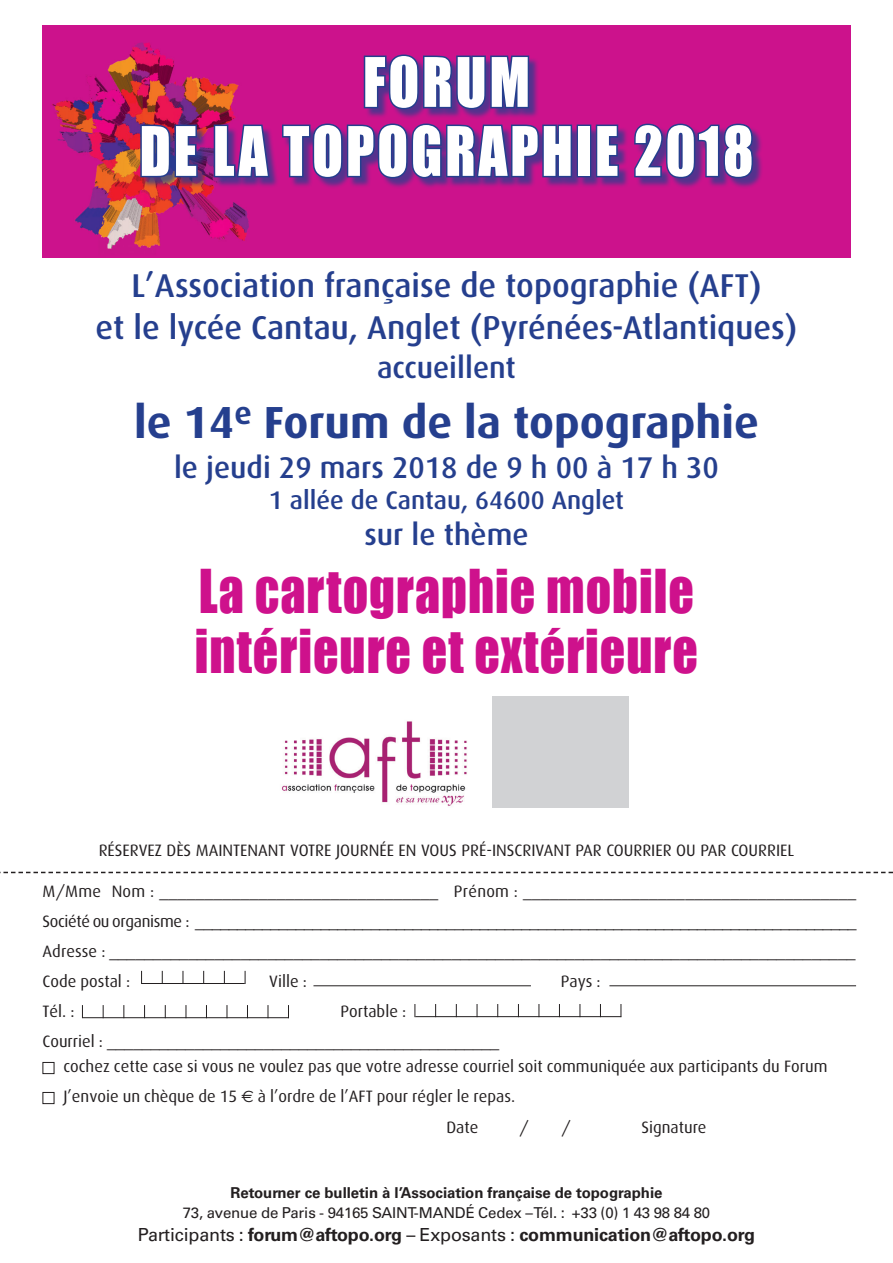
<style>
.page{position:relative;width:893px;height:1263px;background:#fff}
.page>*{position:absolute;margin:0;border:0;box-sizing:border-box;transform-origin:0 0}
.Titre{font:63px/69px "Impact";letter-spacing:.05em;color:#fff;text-align:center;scale:.9 1}
.Titre-2{font:55.5px/60px "Impact";letter-spacing:.02em;color:#ce118c;scale:.9 1}
.t1{font:700 45px "Dax";color:#253f8e}
.t2{font:500 33px "Dax";color:#253f8e}
.t3{font:500 30px "Dax";color:#253f8e}
.t4{font:500 25.5px "Dax";color:#253f8e}
.texte_courant{font:700 18px "Univers LT Std";letter-spacing:-.01em;color:#231f20}
.Normal_e{font:16.5px/30px "Dax";color:#231f20}
.Normal_e-2{font:16.5px "Dax";letter-spacing:-.02em;color:#231f20}
.texte_courant-2{font:15px "Univers LT Std";letter-spacing:-.01em;color:#231f20}
.Titre-3{font:700 15px "Univers LT Std";letter-spacing:-.005em;color:#231f20}
.s1{font-family:"Euro Sans"}
.s2{font-weight:400}
</style>
<div class="page">
<img style="left:43px;top:26px;width:807px;height:231px">
<div style="left:43px;top:1062px;width:11px;height:12px;border:1px solid #231f20"></div>
<div style="left:43px;top:1092px;width:11px;height:12px;border:1px solid #231f20"></div>
<hr style="left:142px;top:983px;width:103px;height:1px;background:#231f20">
<svg style="left:141px;top:971px;width:1px;height:13px"></svg>
<svg style="left:162px;top:971px;width:1px;height:12px"></svg>
<svg style="left:183px;top:971px;width:1px;height:12px"></svg>
<svg style="left:203px;top:971px;width:1px;height:12px"></svg>
<svg style="left:224px;top:971px;width:1px;height:12px"></svg>
<svg style="left:245px;top:971px;width:1px;height:13px"></svg>
<hr style="left:313px;top:985px;width:218px;height:1px;background:#231f20">
<hr style="left:609px;top:985px;width:247px;height:1px;background:#231f20">
<hr style="left:415px;top:1016px;width:206px;height:1px;background:#231f20">
<svg style="left:415px;top:1004px;width:1px;height:13px"></svg>
<svg style="left:435px;top:1004px;width:1px;height:12px"></svg>
<svg style="left:456px;top:1004px;width:1px;height:12px"></svg>
<svg style="left:477px;top:1004px;width:1px;height:13px"></svg>
<svg style="left:497px;top:1004px;width:1px;height:12px"></svg>
<svg style="left:518px;top:1004px;width:1px;height:12px"></svg>
<svg style="left:539px;top:1004px;width:1px;height:13px"></svg>
<svg style="left:559px;top:1004px;width:1px;height:12px"></svg>
<svg style="left:580px;top:1004px;width:1px;height:13px"></svg>
<svg style="left:600px;top:1004px;width:1px;height:12px"></svg>
<svg style="left:621px;top:1004px;width:1px;height:13px"></svg>
<hr style="left:83px;top:1017px;width:206px;height:1px;background:#231f20">
<svg style="left:82px;top:1005px;width:1px;height:13px"></svg>
<svg style="left:103px;top:1005px;width:1px;height:13px"></svg>
<svg style="left:124px;top:1005px;width:1px;height:13px"></svg>
<svg style="left:144px;top:1005px;width:1px;height:12px"></svg>
<svg style="left:165px;top:1005px;width:1px;height:12px"></svg>
<svg style="left:186px;top:1005px;width:1px;height:13px"></svg>
<svg style="left:206px;top:1005px;width:1px;height:12px"></svg>
<svg style="left:227px;top:1005px;width:1px;height:13px"></svg>
<svg style="left:247px;top:1005px;width:1px;height:12px"></svg>
<svg style="left:268px;top:1005px;width:1px;height:13px"></svg>
<svg style="left:288px;top:1005px;width:1px;height:12px"></svg>
<svg style="left:0;top:872px;width:893px;height:1px"></svg>
<img style="left:281px;top:721px;width:186px;height:85px">
<div style="left:492px;top:696px;width:136px;height:112px;background:#d1d2d4"></div>
<div style="left:142px;top:56px;width:622px;height:133px;background:#253f8e;opacity:.72"></div>
<svg style="left:139px;top:123px;width:60px;height:56px;background:#553579"></svg>
<svg style="left:212px;top:106px;width:59px;height:73px;background:#792785"></svg>
<svg style="left:280px;top:25px;width:294px;height:156px;background:#8a238c"></svg>
<div style="left:577px;top:125px;width:14px;height:52px;border:3px solid #253f8e"></div>
<svg style="left:594px;top:123px;width:26px;height:56px"></svg>
<svg style="left:632px;top:122px;width:123px;height:58px;background:#672c8c"></svg>
<p class="Titre" style="left:139px;top:46px;width:684px">FORUM<br>DE LA TOPOGRAPHIE 2018</p>
<p class="t2" style="left:131px;top:268px;width:632px">L’Association française de topographie (AFT)</p>
<p class="t2" style="left:96px;top:310px;width:703px">et le lycée Cantau, Anglet (Pyrénées-Atlantiques)</p>
<p class="t3" style="left:377px;top:351px;width:140px">accueillent</p>
<p class="t1" style="left:134px;top:397px;width:626px">le 14<sup>e</sup> Forum de la topographie</p>
<p class="t3" style="left:174px;top:451px;width:546px">le jeudi 29 mars 2018 de 9 h 00 à 17 h 30</p>
<p class="t4" style="left:269px;top:486px;width:357px">1 allée de Cantau, 64600 Anglet</p>
<p class="t3" style="left:364px;top:518px;width:166px">sur le thème</p>
<p class="Titre-2" style="left:195px;top:560px;width:560px">La cartographie mobile intérieure et extérieure</p>
<p class="Normal_e" style="left:99px;top:836px;width:697px">RÉSERVEZ DÈS MAINTENANT VOTRE JOURNÉE EN VOUS PRÉ-INSCRIVANT PAR COURRIER OU PAR COURRIEL</p>
<p class="Normal_e" style="left:43px;top:876px;width:815px">M/Mme Nom : _______________________________ Prénom : _____________________________________</p>
<p class="Normal_e-2" style="left:43px;top:912px;width:815px">Société ou organisme : _______________________________________________________________________________</p>
<p class="Normal_e" style="left:43px;top:936px;width:814px">Adresse : _____________________________________________________________________________________</p>
<p class="Normal_e" style="left:43px;top:966px;width:89px">Code postal :</p>
<p class="Normal_e" style="left:269px;top:966px;width:39px">Ville :</p>
<p class="Normal_e" style="left:561px;top:966px;width:41px">Pays :</p>
<p class="Normal_e" style="left:43px;top:996px;width:34px">Tél. :</p>
<p class="Normal_e" style="left:43px;top:996px;width:458px;text-indent:298px">Portable :<br>Courriel : _____________________________________________</p>
<p class="Normal_e" style="left:63px;top:1052px;width:765px">cochez cette case si vous ne voulez pas que votre adresse courriel soit communiquée aux participants du Forum</p>
<p class="Normal_e" style="left:63px;top:1082px;width:453px">J’envoie un chèque de 15 <span class="s1">€</span> à l’ordre de l’AFT pour régler le repas.</p>
<p class="Normal_e" style="left:446px;top:1112px;width:33px">Date</p>
<p class="Normal_e" style="left:519px;top:1112px;width:11px">/</p>
<p class="Normal_e" style="left:561px;top:1112px;width:11px">/</p>
<p class="Normal_e" style="left:641px;top:1112px;width:67px">Signature</p>
<p class="Titre-3" style="left:231px;top:1184px;width:433px">Retourner ce bulletin à l’Association française de topographie</p>
<p class="texte_courant-2" style="left:183px;top:1203px;width:529px">73, avenue de Paris - 94165 SAINT-MANDÉ Cedex – Tél. : +33 (0) 1 43 98 84 80</p>
<p class="texte_courant" style="left:138px;top:1224px;width:619px"><span class="s2">Participants :</span> forum@aftopo.org <span class="s2">– Exposants :</span> communication@aftopo.org</p>
</div>
